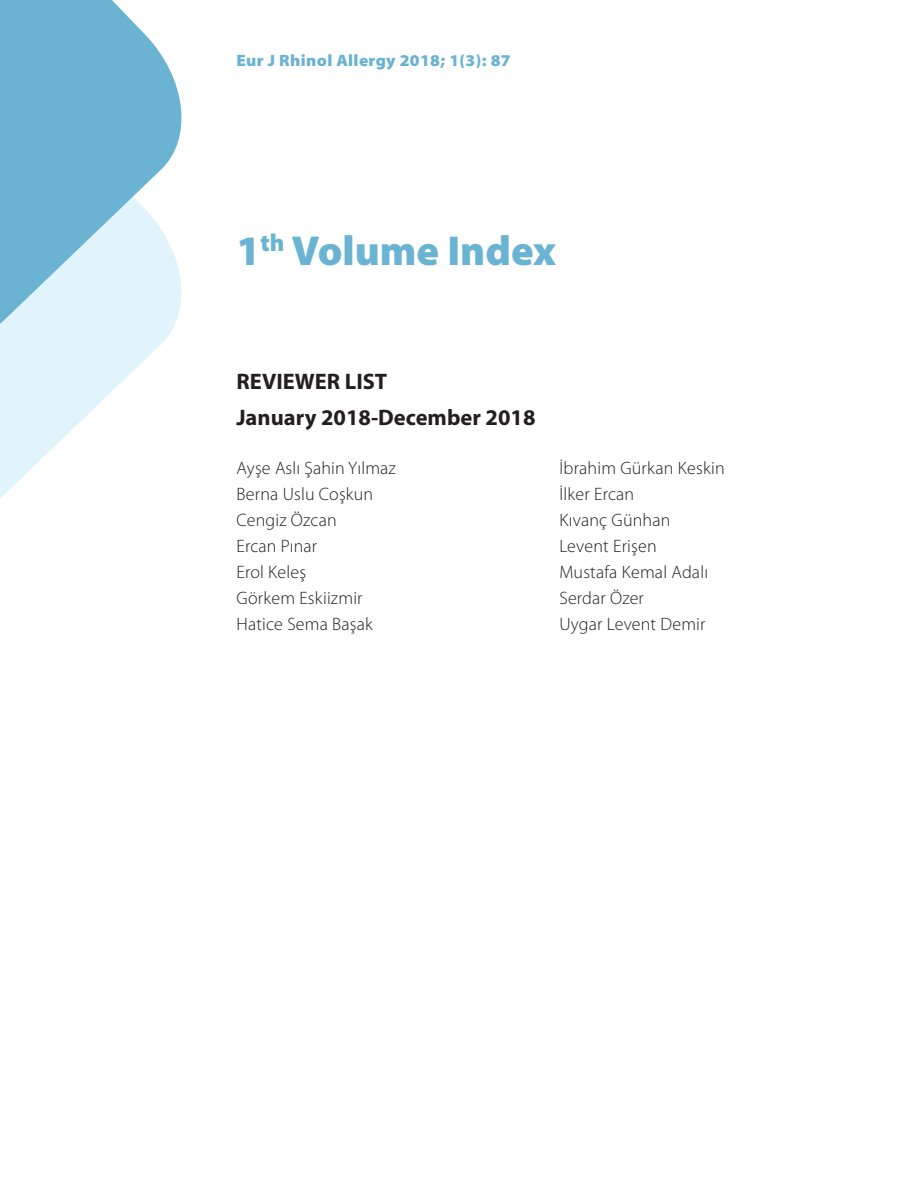
<style>
.page{position:relative;width:915px;height:1191px;background:#fff}
.page>*{position:absolute;margin:0;border:0;box-sizing:border-box;transform-origin:0 0}
.t1{font:900 42px "Myriad Pro";color:#6ab3d2}
.t2{font:700 22.5px "Myriad Pro";color:#231f20}
.t3{font:300 18px "Myriad Pro";letter-spacing:.01em;color:#231f20}
.t4{font:900 16.5px "Myriad Pro";letter-spacing:.02em;color:#6ab3d2;scale:1.04 1}
</style>
<div class="page">
<svg style="left:0;top:352px;width:153px;height:146px;fill:#e7f6fc"></svg>
<svg style="left:0;top:0;width:182px;height:352px;background:#99cce1"></svg>
<p class="t4" style="left:236px;top:50px;width:265px">Eur J Rhinol Allergy 2018; 1(3): 87</p>
<p class="t1" style="left:236px;top:223px;width:321px">1<sup>th</sup> Volume Index</p>
<p class="t2" style="left:236px;top:367px;width:152px">REVIEWER LIST</p>
<p class="t2" style="left:236px;top:402px;width:300px">January 2018-December 2018</p>
<p class="t3" style="left:236px;top:457px;width:161px">Ayşe Aslı Şahin Yılmaz</p>
<p class="t3" style="left:236px;top:483px;width:138px">Berna Uslu Coşkun</p>
<p class="t3" style="left:236px;top:509px;width:102px">Cengiz Özcan</p>
<p class="t3" style="left:236px;top:535px;width:82px">Ercan Pınar</p>
<p class="t3" style="left:236px;top:561px;width:71px">Erol Keleş</p>
<p class="t3" style="left:236px;top:587px;width:127px">Görkem Eskiizmir</p>
<p class="t3" style="left:236px;top:613px;width:138px">Hatice Sema Başak</p>
<p class="t3" style="left:559px;top:457px;width:167px">İbrahim Gürkan Keskin</p>
<p class="t3" style="left:559px;top:483px;width:76px">İlker Ercan</p>
<p class="t3" style="left:559px;top:509px;width:112px">Kıvanç Günhan</p>
<p class="t3" style="left:559px;top:535px;width:99px">Levent Erişen</p>
<p class="t3" style="left:559px;top:561px;width:150px">Mustafa Kemal Adalı</p>
<p class="t3" style="left:559px;top:587px;width:86px">Serdar Özer</p>
<p class="t3" style="left:559px;top:613px;width:148px">Uygar Levent Demir</p>
</div>
